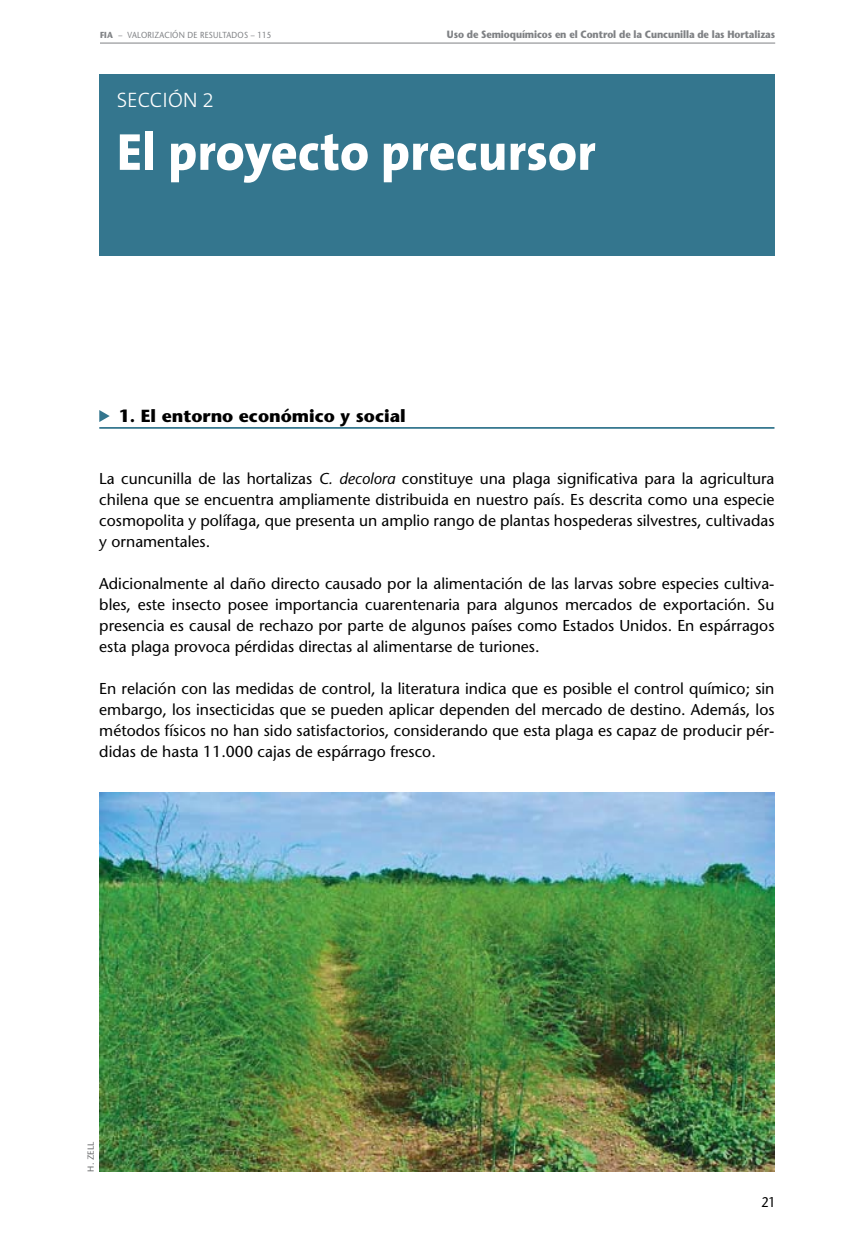
<style>
.page{position:relative;width:844px;height:1241px;background:#fff}
.page>*{position:absolute;margin:0;border:0;box-sizing:border-box;transform-origin:0 0}
.t1{font:800 52.5px "The Sans B8";color:#fff}
.t2{font:300 21px "The Sans B3";color:#fff}
.t3{font:700 17.5px "Stone Sans";color:#000}
.t4{font:15.75px/21px "Stone Sans";color:#000;text-align:justify}
.t5{font:14px "Stone Sans";color:#000;scale:.9 1}
.t6{font:700 10.5px "Stone Sans";letter-spacing:-.01em;color:#808285;scale:.9 1}
.t7{font:8.75px "Stone Sans";letter-spacing:.025em;color:#808285;scale:.9 1}
.t8{font:8.75px "Stone Sans";color:#656668}
.s1{font-weight:700}
.s2{font-style:italic}
</style>
<div class="page">
<hr style="left:100px;top:43px;width:675px;height:1px;background:#808285">
<hr style="left:99px;top:427px;width:675px;height:1px;background:#34768e">
<svg style="left:99px;top:410px;width:11px;height:12px"></svg>
<div style="left:99px;top:74px;width:675px;height:182px;background:#34768e"></div>
<img style="left:99px;top:792px;width:675px;height:379px">
<p class="t7" style="left:100px;top:29px;width:42px"><span class="s1">FIA</span> – Valori</p>
<p class="t7" style="left:154px;top:29px;width:63px">zación de Resultados</p>
<p class="t7" style="left:251px;top:29px;width:24px">– 115</p>
<p class="t6" style="left:447px;top:28px;width:366px">Uso de Semioquímicos en el Control de la Cuncunilla de las Hortalizas</p>
<h2 class="t2" style="left:117px;top:89px;width:99px">SECCIÓN 2</h2>
<h1 class="t1" style="left:117px;top:124px;width:480px">El proyecto precursor</h1>
<p class="t3" style="left:119px;top:405px;width:288px">1. El entorno económico y social</p>
<p class="t4" style="left:99px;top:468px;width:676px">La cuncunilla de las hortalizas <span class="s2">C. decolora</span> constituye una plaga significativa para la agricultura chilena que se encuentra ampliamente distribuida en nuestro país. Es descrita como una especie cosmopolita y polífaga, que presenta un amplio rango de plantas hospederas silvestres, cultivadas y ornamentales.</p>
<p class="t4" style="left:99px;top:573px;width:676px">Adicionalmente al daño directo causado por la alimentación de las larvas sobre especies cultiva&shy;bles, este insecto posee importancia cuarentenaria para algunos mercados de exportación. Su presencia es causal de rechazo por parte de algunos países como Estados Unidos. En espárragos esta plaga provoca pérdidas directas al alimentarse de turiones.</p>
<p class="t4" style="left:99px;top:678px;width:676px">En relación con las medidas de control, la literatura indica que es posible el control químico; sin embargo, los insecticidas que se pueden aplicar dependen del mercado de destino. Además, los métodos físicos no han sido satisfactorios, considerando que esta plaga es capaz de producir pér&shy;didas de hasta 11.000 cajas de espárrago fresco.</p>
<p class="t8" style="left:86px;top:1171px;width:31px;rotate:-90deg">H. ZELL</p>
<p class="t5" style="left:761px;top:1193px;width:17px">21</p>
</div>
